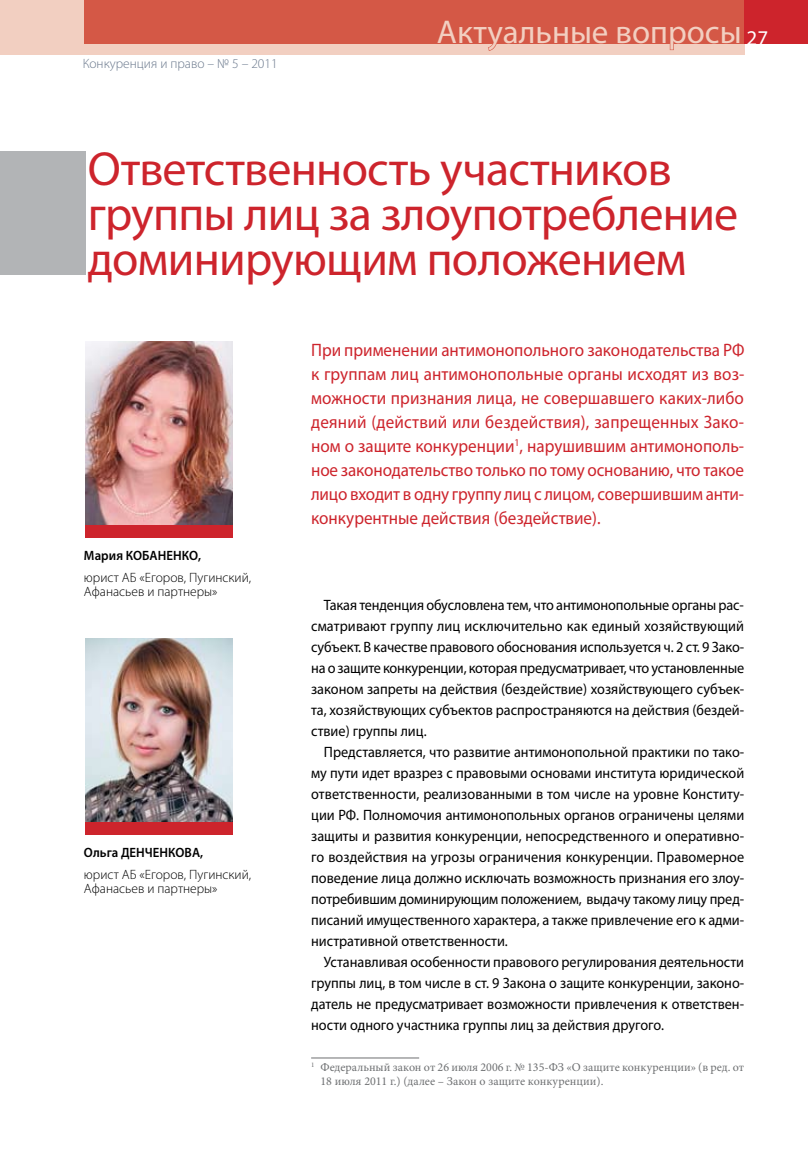
<style>
.page{position:relative;width:808px;height:1149px;background:#fff}
.page>*{position:absolute;margin:0;border:0;box-sizing:border-box;transform-origin:0 0}
.t1{font:48px/45px "Myriad Pro";letter-spacing:-.015em;color:#cd242c}
.t2{font:33px "Myriad Pro";color:#f2cfc1}
.t3{font:18px/24px "Myriad Pro";color:#cd242c;text-align:justify;scale:.95 1}
.t4{font:15px/21px "Myriad Pro";color:#000;text-align:justify;scale:.95 1}
.t5{font:300 13.5px/13.5px "Myriad Pro";color:#000}
.t6{font:600 13.5px "Myriad Pro";letter-spacing:.005em;color:#000;scale:.95 1}
.t7{font:300 13.5px "Myriad Pro";color:#6b798d}
.t8{font:12px/14.4px "Minion Pro";color:#6d6f71}
.s1{font-size:21px;color:#fff}
</style>
<div class="page">
<div style="left:0;top:0;width:744px;height:54px;background:#f2cfc1"></div>
<div style="left:85px;top:0;width:723px;height:44px;background:#d45846"></div>
<div style="left:744px;top:0;width:64px;height:44px;background:#cd242c"></div>
<svg style="left:488px;top:44px;width:9px;height:7px"></svg>
<svg style="left:616px;top:44px;width:124px;height:11px"></svg>
<div style="left:1px;top:151px;width:85px;height:124px;background:#b2b4b6"></div>
<hr style="left:311px;top:1057px;width:108px;height:1px;background:#6d6f71">
<img style="left:85px;top:341px;width:147px;height:183px">
<div style="left:85px;top:524px;width:148px;height:13px;background:#cd242c"></div>
<img style="left:85px;top:638px;width:147px;height:183px">
<div style="left:85px;top:821px;width:148px;height:13px;background:#cd242c"></div>
<p class="t7" style="left:83px;top:56px;width:197px">Конкуренция и право – № 5 – 2011</p>
<h2 class="t2" style="left:437px;top:12px;width:333px">Актуальные вопросы <span class="s1">27</span></h2>
<h1 class="t1" style="left:88px;top:145px;width:652px">Ответственность участников группы лиц за злоупотребление доминирующим положением</h1>
<p class="t6" style="left:84px;top:547px;width:125px">Мария КОБАНЕНКО,</p>
<p class="t5" style="left:84px;top:570px;width:169px">юрист АБ «Егоров, Пугинский,<br>Афанасьев и партнеры»</p>
<p class="t6" style="left:84px;top:844px;width:127px">Ольга ДЕНЧЕНКОВА,</p>
<p class="t5" style="left:84px;top:867px;width:169px">юрист АБ «Егоров, Пугинский,<br>Афанасьев и партнеры»</p>
<p class="t3" style="left:311px;top:337px;width:458px">При применении антимонопольного законодательства РФ к группам лиц антимонопольные органы исходят из воз&shy;можности признания лица, не совершавшего каких-либо деяний (действий или бездействия), запрещенных Зако&shy;ном о защите конкуренции<sup>1</sup>, нарушившим антимонополь&shy;ное законодательство только по тому основанию, что такое лицо входит в одну группу лиц с лицом, совершившим анти&shy;конкурентные действия (бездействие).</p>
<p class="t4" style="left:311px;top:594px;width:457px;text-indent:13px">Такая тенденция обусловлена тем, что антимонопольные органы рас&shy;сматривают группу лиц исключительно как единый хозяйствующий субъект. В качестве правового обоснования используется ч. 2 ст. 9 Зако&shy;на о защите конкуренции, которая предусматривает, что установленные законом запреты на действия (бездействие) хозяйствующего субъек&shy;та, хозяйствующих субъектов распространяются на действия (бездей&shy;ствие) группы лиц.</p>
<p class="t4" style="left:311px;top:741px;width:457px;text-indent:13px">Представляется, что развитие антимонопольной практики по тако&shy;му пути идет вразрез с правовыми основами института юридической ответственности, реализованными в том числе на уровне Конститу&shy;ции РФ. Полномочия антимонопольных органов ограничены целями защиты и развития конкуренции, непосредственного и оперативно&shy;го воздействия на угрозы ограничения конкуренции. Правомерное поведение лица должно исключать возможность признания его злоу&shy;потребившим доминирующим положением, выдачу такому лицу пред&shy;писаний имущественного характера, а также привлечение его к адми&shy;нистративной ответственности.</p>
<p class="t4" style="left:311px;top:951px;width:457px;text-indent:13px">Устанавливая особенности правового регулирования деятельности группы лиц, в том числе в ст. 9 Закона о защите конкуренции, законо&shy;датель не предусматривает возможности привлечения к ответствен&shy;ности одного участника группы лиц за действия другого.</p>
<p class="t8" style="left:320px;top:1059px;width:425px;text-indent:-9px"><sup>1</sup> Федеральный закон от 26 июля 2006 г. № 135-ФЗ «О защите конкуренции» (в ред. от<br>18 июля 2011 г.) (далее – Закон о защите конкуренции).</p>
</div>
